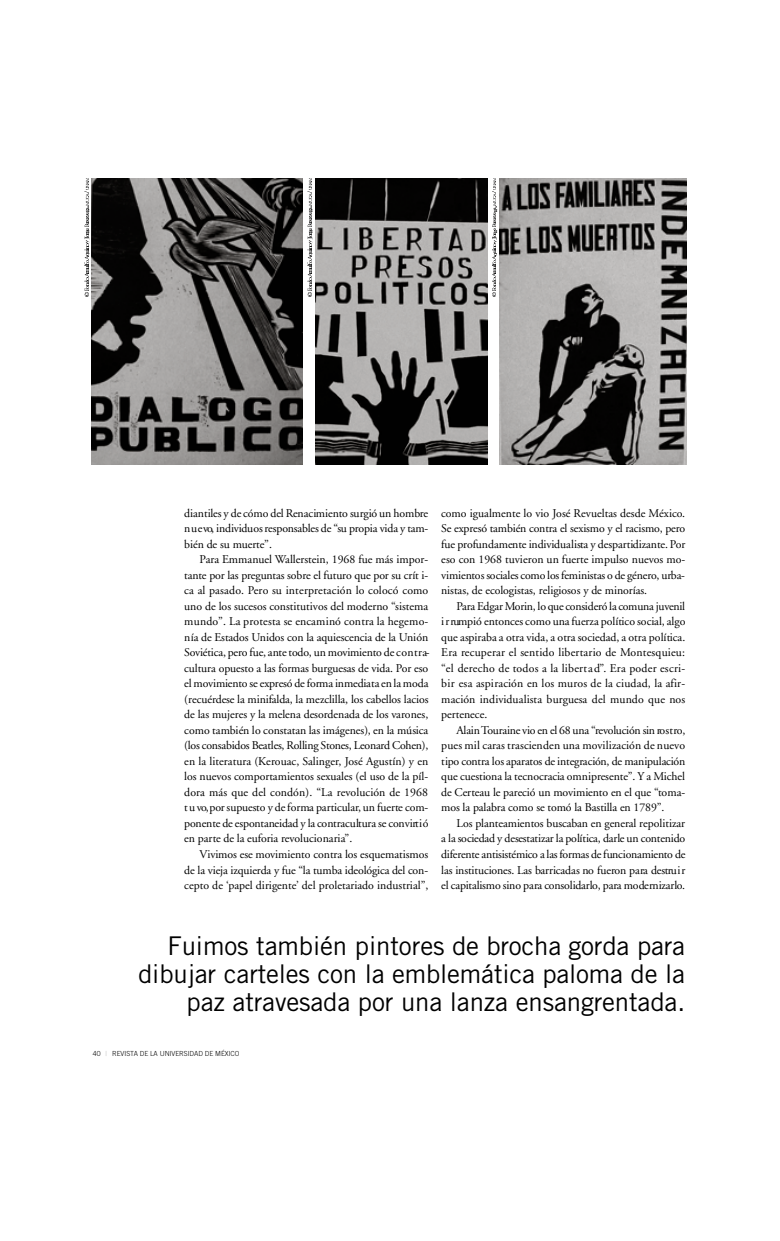
<style>
.page{position:relative;width:780px;height:1241px;background:#fff}
.page>*{position:absolute;margin:0;border:0;box-sizing:border-box;transform-origin:0 0}
.t1{font:25.75px/27.9px "Trade Gothic";letter-spacing:-.005em;color:#000;text-align:right}
.t2{font:11.88px/15.5px "Adobe Garamond";color:#000;text-align:justify}
.t3{font:300 7px "Trade Gothic";letter-spacing:-.01em;color:#000}
.s1{font-weight:400;color:#bfbfbf}
</style>
<div class="page">
<img style="left:92px;top:178px;width:210px;height:286px">
<img style="left:315px;top:178px;width:172px;height:286px">
<img style="left:499px;top:178px;width:187px;height:286px">
<svg style="left:84px;top:179px;width:5px;height:117px"></svg>
<svg style="left:307px;top:179px;width:5px;height:117px"></svg>
<svg style="left:492px;top:179px;width:5px;height:117px"></svg>
<p class="t2" style="left:184px;top:506px;width:245px">diantiles y de cómo del Renacimiento surgió un hombre n u e vo, individuos responsables de “su propia vida y tam&shy;bién de su muerte”.</p>
<p class="t2" style="left:184px;top:553px;width:247px;text-align:left;text-indent:15px">Para Emmanuel Wallerstein, 1968 fue más impor&shy;tante por las preguntas sobre el futuro que por su crít i&shy;ca al pasado. Pe ro su interpretación lo colocó como uno de los sucesos constitutivos del moderno “sistema m u n d o”. La protesta se encaminó contra la hegemo&shy;nía de Estados Unidos con la aquiescencia de la Unión Soviética, pero fue, ante todo, un movimiento de c o n tr a&shy;cultura opuesto a las formas burguesas de vida. Por eso elmovimiento seexpresó de forma inmediata en lamoda (recuérdese la minifalda, la mezclilla, los cabellos lacios de las mujeres y la melena desordenada de los varones, como también lo constatan las imágenes), en la música (los consabidos Beatles, Rolling Stones, Leonard Cohen), en la literatura (Kerouac, Salinger, José Agustín) y en los nuevos comportamientos sexuales (el uso de la píl&shy;dora más que del condón). “La revolución de 1968 t u vo,por supuesto y deforma partic u la r, un fuerte com&shy;ponente de espontaneidad y la contracultura se convirtió en parte de la euforia revolucionaria”.</p>
<p class="t2" style="left:184px;top:847px;width:246px;text-indent:15px">Vivimos ese movimiento contra los esquematismos de la vieja izquierda y fue “la tumba ideológica del con&shy;cepto de ‘papel dirigente’ del proletariado industrial”,</p>
<p class="t2" style="left:441px;top:506px;width:246px">como igualmente lo vio José Revueltas desde México.<br>Se expresó también contra el sexismo y el racismo, pero fue profundamente individualista y despartidizante. Po r eso con 1968 tuvieron un fuerte impulso nuevos mo&shy;vimientos sociales como los feministas o de género, urba&shy;nistas, de ecologistas, religiosos y de minorías.</p>
<p class="t2" style="left:441px;top:599px;width:246px;text-indent:15px">Para Edgar Morin, lo que consideró la comuna juve n il i r rumpió entonces como una fuerza político social, algo que aspiraba a otra vida, a otra sociedad, a otra política.<br>Era recuperar el sentido libertario de Mo n te sq u ie u : “el d e recho de todos a la libert a d”. Era poder escri&shy;bir esa aspiración en los muros de la ciudad, la afir&shy;mación individualista burguesa del mundo que nos pertenece.</p>
<p class="t2" style="left:441px;top:723px;width:246px;text-indent:15px">AlainTouraine vio en el 68 una “re volución sin ro stro , pues mil caras trascienden una movilización de nuevo tipo contra los aparatos de integración, de manipulación que cuestiona la tecnocracia omnipre se n te”. Y a Mic h e l de Certeau le pareció un movimiento en el que “toma&shy;mos la palabra como se tomó la Bastilla en 1789”.</p>
<p class="t2" style="left:441px;top:816px;width:246px;text-indent:15px">Los planteamientos buscaban en general repolitizar a la sociedad y desestatizar la política, darle un contenido d ife rente antisistémico a las formas de funcionamiento d e las instituciones. Las barricadas no fueron para destru i r el capitalismo sino para consolidarlo, para modernizarlo.</p>
<h1 class="t1" style="left:138px;top:934px;width:548px">Fuimos también pintores de brocha gorda para dibujar carteles con la emblemática paloma de la paz atravesada por una lanza ensangrentada.</h1>
<p class="t3" style="left:93px;top:1051px;width:148px">40 <span class="s1">|</span> REVISTA DE LA UNIVERSIDAD DE MÉXICO</p>
</div>
